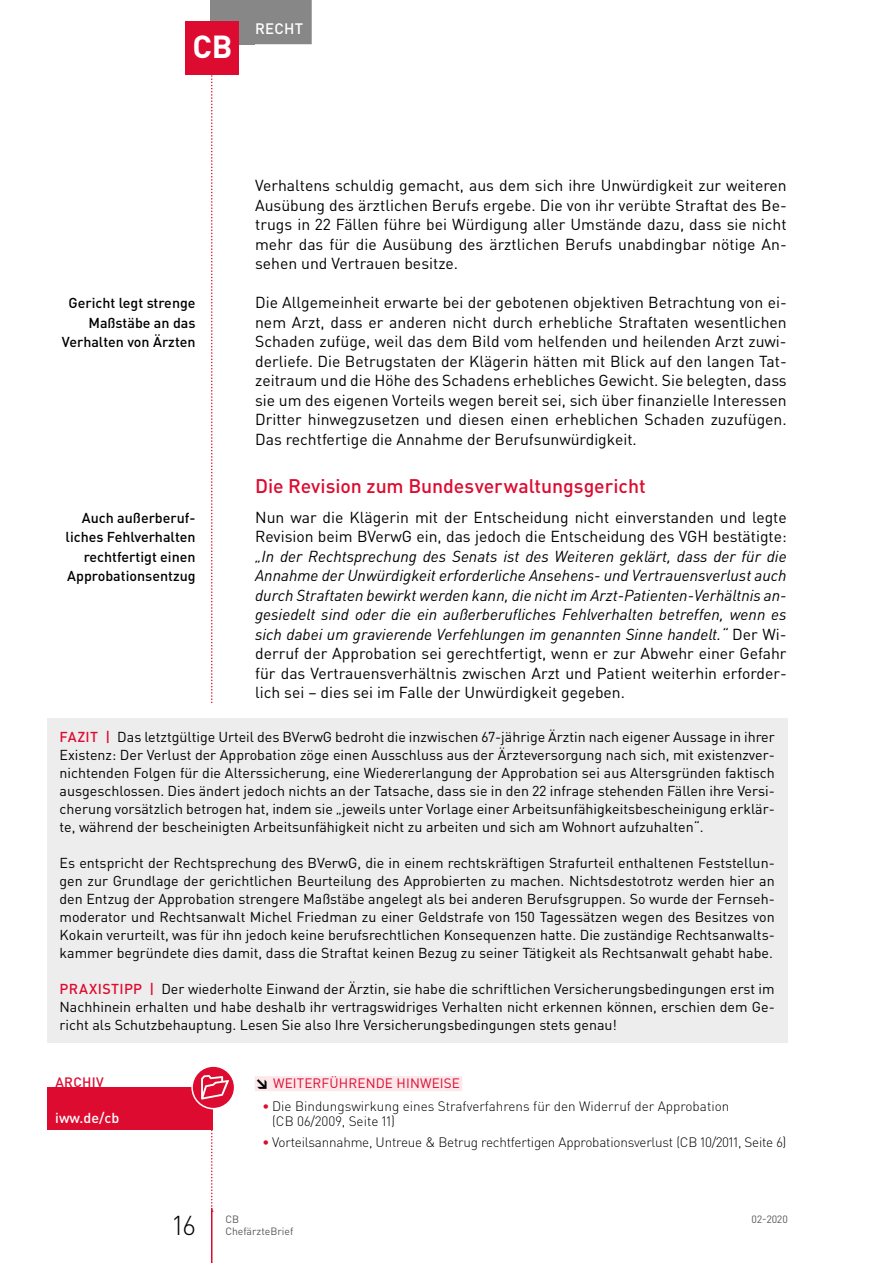
<style>
.page{position:relative;width:893px;height:1263px;background:#fff}
.page>*{position:absolute;margin:0;border:0;box-sizing:border-box;transform-origin:0 0}
.t1{font:700 31.5px "DIN Pro";color:#fff}
.t2{font:300 27px "DIN Pro";color:#000}
.t3{font:500 19.5px "DIN Pro";letter-spacing:-.005em;color:#dd0b2f}
.t4{font:15.75px/19.5px "DIN Pro";color:#000;text-align:justify}
.t5{font:italic 15.75px/19.5px "DIN Pro";color:#000;text-align:justify}
.t6{font:500 15px "DIN Pro";letter-spacing:.015em;color:#fff}
.t7{font:14.25px/18px "DIN Pro";color:#000;text-align:justify}
.t8{font:500 14.25px/19.5px "DIN Pro";color:#000;text-align:right}
.t9{font:500 14.25px "DIN Pro";color:#fff}
.t10{font:300 13.5px/15.8px "DIN Pro";letter-spacing:-.015em;color:#000}
.t11{font:13.5px "DIN Pro";letter-spacing:.01em;color:#dd0b2f}
.t12{font:500 13.5px "DIN Pro";color:#dd0b2f}
.t13{font:10.5px "DIN Pro";color:#575756}
.s1{font-style:normal}
.s2{font-weight:500;color:#dd0b2f}
.s3{font-weight:900;color:#000}
</style>
<div class="page">
<div style="left:210px;top:0;width:45px;height:44px;background:#878787"></div>
<hr style="left:211px;top:1208px;width:1px;height:55px;background:#dd0b2f">
<div style="left:247px;top:0;width:65px;height:44px;background:#878787"></div>
<div style="left:185px;top:21px;width:54px;height:53px;background:#dd0b2f"></div>
<div style="left:47px;top:718px;width:740px;height:324px;background:#ededed"></div>
<div style="left:255px;top:1076px;width:207px;height:15px;background:#fce7ea"></div>
<div style="left:47px;top:1087px;width:166px;height:43px;background:#dd0b2f"></div>
<svg style="left:192px;top:1066px;width:43px;height:43px"></svg>
<div style="left:191px;top:1065px;width:44px;height:44px;border:2px solid #fff;border-radius:50%"></div>
<svg style="left:201px;top:74px;width:28px;height:1138px"></svg>
<h1 class="t1" style="left:192px;top:26px;width:42px">CB</h1>
<p class="t6" style="left:255px;top:18px;width:49px">Recht</p>
<p class="t8" style="left:62px;top:293px;width:135px">Gericht legt strenge<br>Maßstäbe an das<br>Verhalten von Ärzten</p>
<p class="t8" style="left:66px;top:507px;width:132px">Auch außerberuf&shy;liches Fehlverhalten rechtfertigt einen<br>Approbationsentzug</p>
<p class="t4" style="left:255px;top:175px;width:533px">Verhaltens schuldig gemacht, aus dem sich ihre Unwürdigkeit zur weiteren Ausübung des ärztlichen Berufs ergebe. Die von ihr verübte Straftat des Be&shy;trugs in 22 Fällen führe bei Würdigung aller Umstände dazu, dass sie nicht mehr das für die Ausübung des ärztlichen Berufs unabdingbar nötige An&shy;sehen und Vertrauen besitze.</p>
<p class="t4" style="left:255px;top:292px;width:533px">Die Allgemeinheit erwarte bei der gebotenen objektiven Betrachtung von ei&shy;nem Arzt, dass er anderen nicht durch erhebliche Straftaten wesentlichen Schaden zufüge, weil das dem Bild vom helfenden und heilenden Arzt zuwi&shy;derliefe. Die Betrugstaten der Klägerin hätten mit Blick auf den langen Tat&shy;zeitraum und die Höhe des Schadens erhebliches Gewicht. Sie belegten, dass sie um des eigenen Vorteils wegen bereit sei, sich über finanzielle Interessen Dritter hinwegzusetzen und diesen einen erheblichen Schaden zuzufügen.<br>Das rechtfertige die Annahme der Berufsunwürdigkeit.</p>
<h3 class="t3" style="left:255px;top:473px;width:392px">Die Revision zum Bundesverwaltungsgericht</h3>
<p class="t4" style="left:255px;top:507px;width:533px">Nun war die Klägerin mit der Entscheidung nicht einverstanden und legte<br>Revision beim BVerwG ein, das jedoch die Entscheidung des VGH bestätigte:</p>
<p class="t5" style="left:255px;top:546px;width:533px">„In der Rechtsprechung des Senats ist des Weiteren geklärt, dass der für die Annahme der Unwürdigkeit erforderliche Ansehens- und Vertrauensverlust auch durch Straftaten bewirkt werden kann, die nicht im Arzt-Patienten-Verhältnis an&shy;gesiedelt sind oder die ein außerberufliches Fehlverhalten betreffen, wenn es sich dabei um gravierende Verfehlungen im genannten Sinne handelt.“ <span class="s1">Der Wi&shy;derruf der Approbation sei gerechtfertigt, wenn er zur Abwehr einer Gefahr für das Vertrauensverhältnis zwischen Arzt und Patient weiterhin erforder&shy;lich sei – dies sei im Falle der Unwürdigkeit gegeben.</span></p>
<p class="t7" style="left:60px;top:727px;width:717px"><span class="s2">FAZIT |</span> Das letztgültige Urteil des BVerwG bedroht die inzwischen 67-jährige Ärztin nach eigener Aussage in ihrer Existenz: Der Verlust der Approbation zöge einen Ausschluss aus der Ärzteversorgung nach sich, mit existenzver&shy;nichtenden Folgen für die Alterssicherung, eine Wiedererlangung der Approbation sei aus Altersgründen faktisch ausgeschlossen. Dies ändert jedoch nichts an der Tatsache, dass sie in den 22 infrage stehenden Fällen ihre Versi&shy;cherung vorsätzlich betrogen hat, indem sie „jeweils unter Vorlage einer Arbeitsunfähigkeitsbescheinigung erklär&shy;te, während der bescheinigten Arbeitsunfähigkeit nicht zu arbeiten und sich am Wohnort aufzuhalten“.</p>
<p class="t7" style="left:60px;top:853px;width:717px">Es entspricht der Rechtsprechung des BVerwG, die in einem rechtskräftigen Strafurteil enthaltenen Feststellun&shy;gen zur Grundlage der gerichtlichen Beurteilung des Approbierten zu machen. Nichtsdestotrotz werden hier an den Entzug der Approbation strengere Maßstäbe angelegt als bei anderen Berufsgruppen. So wurde der Fernseh&shy;moderator und Rechtsanwalt Michel Friedman zu einer Geldstrafe von 150 Tagessätzen wegen des Besitzes von Kokain verurteilt, was für ihn jedoch keine berufsrechtlichen Konsequenzen hatte. Die zuständige Rechtsanwalts&shy;kammer begründete dies damit, dass die Straftat keinen Bezug zu seiner Tätigkeit als Rechtsanwalt gehabt habe.</p>
<p class="t7" style="left:60px;top:979px;width:717px"><span class="s2">PRAXISTIPP |</span> Der wiederholte Einwand der Ärztin, sie habe die schriftlichen Versicherungsbedingungen erst im Nachhinein erhalten und habe deshalb ihr vertragswidriges Verhalten nicht erkennen können, erschien dem Ge&shy;richt als Schutzbehauptung. Lesen Sie also Ihre Versicherungsbedingungen stets genau!</p>
<p class="t12" style="left:55px;top:1073px;width:50px">ARCH IV</p>
<p class="t9" style="left:55px;top:1108px;width:66px">iww.de/cb</p>
<h2 class="t2" style="left:173px;top:1207px;width:24px">16</h2>
<p class="t11" style="left:255px;top:1074px;width:206px"><span class="s3">↘</span> WEITERFÜHRENDE HINWEISE</p>
<p class="t10" style="left:272px;top:1097px;width:459px;text-indent:-10px"><span class="s2">•</span> Die Bindungswirkung eines Strafverfahrens für den Widerruf der Approbation (CB 06/2009, Seite 11)</p>
<p class="t10" style="left:262px;top:1134px;width:526px"><span class="s2">•</span> Vorteilsannahme, Untreue &amp; Betrug rechtfertigen Approbationsverlust (CB 10/2011, Seite 6)</p>
<p class="t13" style="left:225px;top:1212px;width:15px">CB</p>
<p class="t13" style="left:752px;top:1212px;width:38px">02-2020</p>
<p class="t13" style="left:225px;top:1224px;width:69px">ChefärzteBrief</p>
</div>
